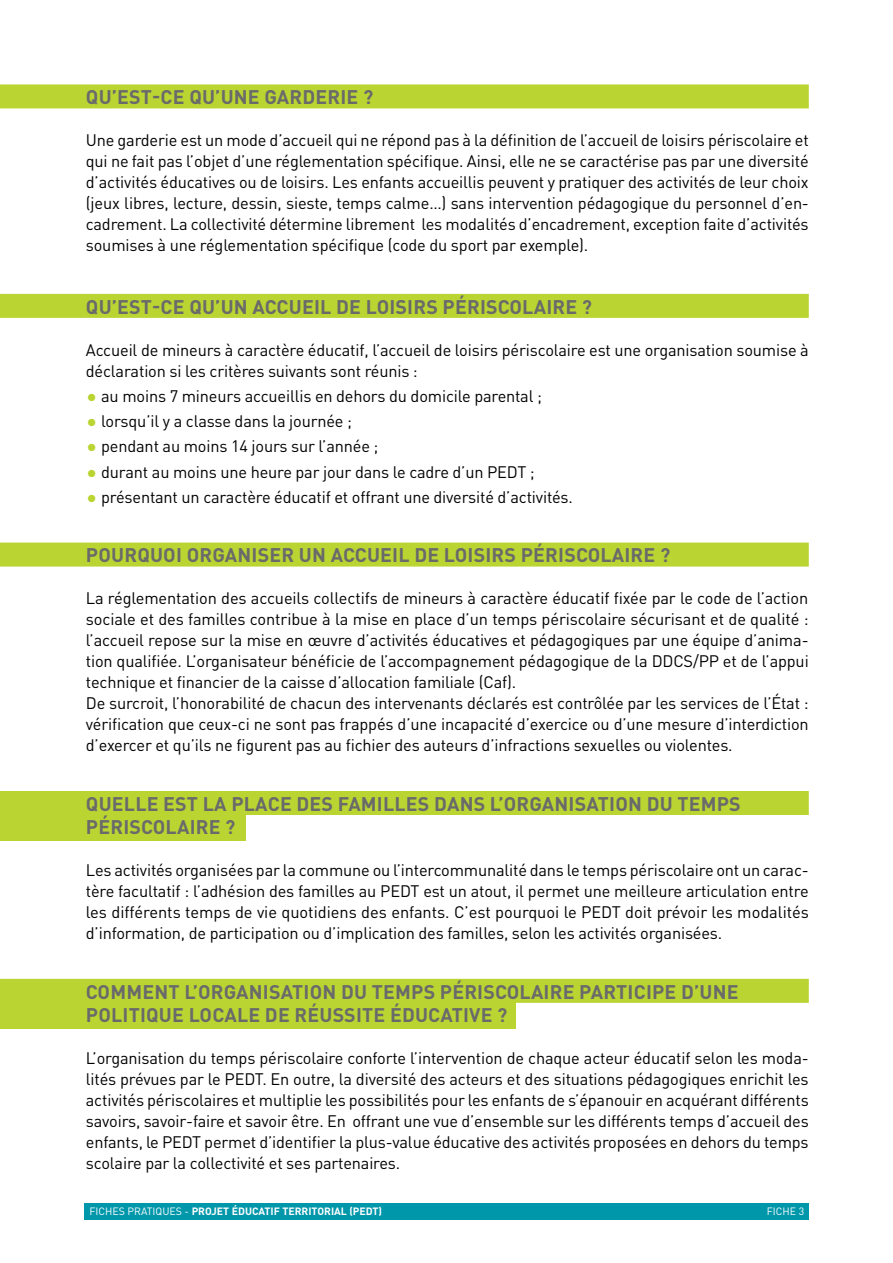
<style>
.page{position:relative;width:893px;height:1263px;background:#fff}
.page>*{position:absolute;margin:0;border:0;box-sizing:border-box;transform-origin:0 0}
.t1{font:700 19.5px/23.4px "DIN Pro";letter-spacing:.01em;color:#696a6a}
.t2{font:16.5px/21px "DIN Pro";letter-spacing:-.01em;color:#000;text-align:justify}
.t3{font:700 10.5px "DIN";color:#fff}
.t4{font:10.5px "DIN";color:#fff}
.s1{font-size:22.5px;color:#bad532}
.s2{font-weight:400}
</style>
<div class="page">
<div style="left:84px;top:1203px;width:725px;height:17px;background:#0097ab"></div>
<div style="left:0;top:995px;width:516px;height:34px;background:#bad532"></div>
<div style="left:0;top:807px;width:245px;height:33px;background:#bad532"></div>
<div style="left:0;top:84px;width:809px;height:24px;background:#bad532"></div>
<div style="left:0;top:294px;width:809px;height:24px;background:#bad532"></div>
<div style="left:0;top:543px;width:809px;height:24px;background:#bad532"></div>
<div style="left:0;top:791px;width:809px;height:24px;background:#bad532"></div>
<div style="left:0;top:979px;width:809px;height:24px;background:#bad532"></div>
<p class="t1" style="left:86px;top:85px;width:289px">QU’EST-CE QU’UNE GARDERI E ?</p>
<p class="t2" style="left:86px;top:129px;width:724px">Une garderie est un mode d’accueil qui ne répond pas à la définition de l’accueil de loisirs périscolaire et qui ne fait pas l’objet d’une réglementation spécifique. Ainsi, elle ne se caractérise pas par une diversité d’activités éducatives ou de loisirs. Les enfants accueillis peuvent y pratiquer des activités de leur choix (jeux libres, lecture, dessin, sieste, temps calme…) sans intervention pédagogique du personnel d’en&shy;cadrement. La collectivité détermine librement les modalités d’encadrement, exception faite d’activités soumises à une réglementation spécifique (code du sport par exemple).</p>
<p class="t1" style="left:86px;top:294px;width:508px">QU’EST-CE QU’UN ACCUEI L DE LOISI RS PÉRISCOLAI RE ?</p>
<p class="t2" style="left:86px;top:339px;width:724px">Accueil de mineurs à caractère éducatif, l’accueil de loisirs périscolaire est une organisation soumise à déclaration si les critères suivants sont réunis :</p>
<p class="t2" style="left:86px;top:385px;width:458px"><span class="s1">•</span> au moins 7 mineurs accueillis en dehors du domicile parental ;</p>
<p class="t2" style="left:86px;top:410px;width:268px"><span class="s1">•</span> lorsqu’il y a classe dans la journée ;</p>
<p class="t2" style="left:86px;top:436px;width:294px"><span class="s1">•</span> pendant au moins 14 jours sur l’année ;</p>
<p class="t2" style="left:86px;top:461px;width:450px"><span class="s1">•</span> durant au moins une heure par jour dans le cadre d’un PEDT ;</p>
<p class="t2" style="left:86px;top:486px;width:489px"><span class="s1">•</span> présentant un caractère éducatif et offrant une diversité d’activités.</p>
<p class="t1" style="left:86px;top:543px;width:586px">POURQUOI ORGANISER UN ACCUEI L DE LOISI RS PÉRISCOLAI RE ?</p>
<p class="t2" style="left:86px;top:587px;width:724px;text-align:left">La réglementation des accueils collectifs de mineurs à caractère éducatif fixée par le code de l’action sociale et des familles contribue à la mise en place d’un temps périscolaire sécurisant et de qualité : l’accueil repose sur la mise en œuvre d’activités éducatives et pédagogiques par une équipe d’anima&shy;tion qualifiée. L’organisateur bénéficie de l’accompagnement pédagogique de la DDCS/PP et de l’appui technique et financier de la caisse d’allocation familiale (Caf).<br>De surcroit, l’honorabilité de chacun des intervenants déclarés est contrôlée par les services de l’État : vérification que ceux-ci ne sont pas frappés d’une incapacité d’exercice ou d’une mesure d’interdiction d’exercer et qu’ils ne figurent pas au fichier des auteurs d’infractions sexuelles ou violentes.</p>
<p class="t1" style="left:86px;top:791px;width:656px">QUELLE EST LA PLACE DES FAMI LLES DANS L’ORGANISATION DU TEMPS<br>PÉRISCOLAI RE ?</p>
<p class="t2" style="left:86px;top:859px;width:724px">Les activités organisées par la commune ou l’intercommunalité dans le temps périscolaire ont un carac&shy;tère facultatif : l’adhésion des familles au PEDT est un atout, il permet une meilleure articulation entre les différents temps de vie quotidiens des enfants. C’est pourquoi le PEDT doit prévoir les modalités d’information, de participation ou d’implication des familles, selon les activités organisées.</p>
<p class="t1" style="left:86px;top:979px;width:654px">COMMENT L’ORGANISATION DU TEMPS PÉRISCOLAI RE PARTICI PE D’UNE<br>POLITIQUE LOCALE DE RÉUSSITE ÉDUCATIVE ?</p>
<p class="t2" style="left:86px;top:1047px;width:724px">L’organisation du temps périscolaire conforte l’intervention de chaque acteur éducatif selon les moda&shy;lités prévues par le PEDT. En outre, la diversité des acteurs et des situations pédagogiques enrichit les activités périscolaires et multiplie les possibilités pour les enfants de s’épanouir en acquérant différents savoirs, savoir-faire et savoir être. En offrant une vue d’ensemble sur les différents temps d’accueil des enfants, le PEDT permet d’identifier la plus-value éducative des activités proposées en dehors du temps scolaire par la collectivité et ses partenaires.</p>
<p class="t3" style="left:89px;top:1205px;width:271px"><span class="s2">FICHES PRATIQUES -</span> PROJET ÉDUCATIF TERRITORIAL (PEDT</p>
<p class="t3" style="left:379px;top:1205px;width:5px">)</p>
<p class="t4" style="left:767px;top:1205px;width:39px">FICHE 3</p>
</div>
